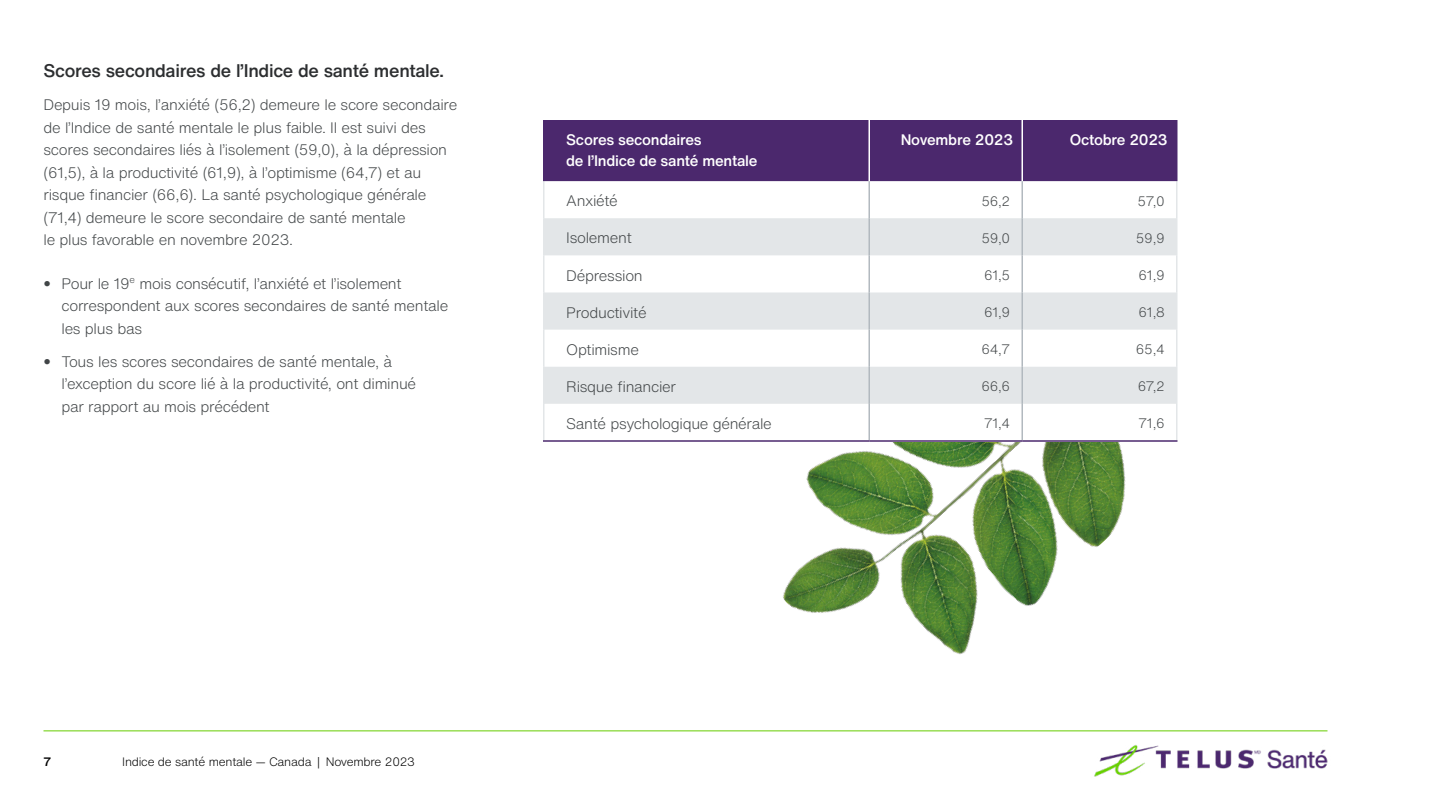
<style>
.page{position:relative;width:1440px;height:810px;background:#fff}
.page>*{position:absolute;margin:0;border:0;box-sizing:border-box;transform-origin:0 0}
.t1{font:500 18px "Helvetica Now Text";letter-spacing:-.02em;color:#2c2e30}
.t2{font:300 15px/22.5px "Helvetica Now Text";letter-spacing:-.02em;color:#414547}
.t3{font:500 15px/21px "Helvetica Now Text";letter-spacing:-.015em;color:#fff}
.t4{font:300 13.5px "Helvetica Now Text";letter-spacing:-.02em;color:#414547}
.t5{font:300 12px "Helvetica Now Text";letter-spacing:-.02em;color:#000}
.t6{font:500 12px "Helvetica Now Text";color:#000}
.s1{font-family:"Helvetica Neue LT Std"}
</style>
<div class="page">
<img style="left:783px;top:442px;width:343px;height:212px">
<img style="left:1094px;top:745px;width:234px;height:32px">
<hr style="left:44px;top:730px;width:1284px;height:1px;background:#6c0">
<div style="left:544px;top:120px;width:632px;height:61px;background:#4b286d"></div>
<svg style="left:544px;top:218px;width:632px;height:186px;fill:#e9eced"></svg>
<div style="left:544px;top:292px;width:632px;height:38px;background:#e3e6e8"></div>
<hr style="left:543px;top:181px;width:1px;height:37px;background:#e3e6e8">
<hr style="left:543px;top:218px;width:1px;height:37px;background:#e3e6e8">
<hr style="left:543px;top:255px;width:1px;height:37px;background:#e3e6e8">
<hr style="left:543px;top:292px;width:1px;height:38px;background:#e3e6e8">
<hr style="left:543px;top:330px;width:1px;height:37px;background:#e3e6e8">
<hr style="left:543px;top:367px;width:1px;height:37px;background:#e3e6e8">
<hr style="left:868px;top:181px;width:2px;height:37px;background:#b2b9bf">
<hr style="left:868px;top:218px;width:2px;height:37px;background:#b2b9bf">
<hr style="left:868px;top:255px;width:2px;height:37px;background:#b2b9bf">
<hr style="left:868px;top:292px;width:2px;height:38px;background:#b2b9bf">
<hr style="left:868px;top:330px;width:2px;height:37px;background:#b2b9bf">
<hr style="left:868px;top:367px;width:2px;height:37px;background:#b2b9bf">
<hr style="left:1022px;top:181px;width:1px;height:37px;background:#b2b9bf">
<hr style="left:1022px;top:218px;width:1px;height:37px;background:#b2b9bf">
<hr style="left:1022px;top:255px;width:1px;height:37px;background:#b2b9bf">
<hr style="left:1022px;top:292px;width:1px;height:38px;background:#b2b9bf">
<hr style="left:1022px;top:330px;width:1px;height:37px;background:#b2b9bf">
<hr style="left:1022px;top:367px;width:1px;height:37px;background:#b2b9bf">
<hr style="left:1176px;top:181px;width:2px;height:37px;background:#e3e6e8">
<hr style="left:1176px;top:218px;width:2px;height:37px;background:#e3e6e8">
<hr style="left:1176px;top:255px;width:2px;height:37px;background:#e3e6e8">
<hr style="left:1176px;top:292px;width:2px;height:38px;background:#e3e6e8">
<hr style="left:1176px;top:330px;width:2px;height:37px;background:#e3e6e8">
<hr style="left:1176px;top:367px;width:2px;height:37px;background:#e3e6e8">
<hr style="left:543px;top:404px;width:1px;height:36px;background:#e3e6e8">
<hr style="left:1176px;top:404px;width:2px;height:36px;background:#e3e6e8">
<hr style="left:868px;top:404px;width:2px;height:36px;background:#b2b9bf">
<hr style="left:1022px;top:404px;width:1px;height:36px;background:#b2b9bf">
<hr style="left:543px;top:440px;width:326px;height:2px;background:#4b286d">
<hr style="left:869px;top:440px;width:153px;height:2px;background:#4b286d">
<hr style="left:1022px;top:440px;width:156px;height:2px;background:#4b286d">
<hr style="left:868px;top:120px;width:2px;height:61px;background:#fff">
<hr style="left:543px;top:120px;width:1px;height:61px;background:#4b286d">
<hr style="left:1176px;top:120px;width:2px;height:61px;background:#4b286d">
<hr style="left:1022px;top:120px;width:1px;height:61px;background:#fff">
<p class="t1" style="left:44px;top:58px;width:402px">Scores secondaires de l’Indice de santé mentale.</p>
<p class="t2" style="left:44px;top:94px;width:415px">Depuis 19 mois, l’anxiété (56,2) demeure le score secondaire de l’Indice de santé mentale le plus faible. Il est suivi des scores secondaires liés à l’isolement (59,0), à la dépression (61,5), à la productivité (61,9), à l’optimisme (64,7) et au risque financier (66,6). La santé psychologique générale (71,4) demeure le score secondaire de santé mentale<br>le plus favorable en novembre 2023.</p>
<p class="t2" style="left:61px;top:272px;width:388px;text-indent:-18px"><span class="s1">•</span> Pour le 19<sup>e</sup> mois consécutif, l’anxiété et l’isolement correspondent aux scores secondaires de santé mentale les plus bas</p>
<p class="t2" style="left:61px;top:350px;width:356px;text-indent:-18px"><span class="s1">•</span> Tous les scores secondaires de santé mentale, à l’exception du score lié à la productivité, ont diminué par rapport au mois précédent</p>
<p class="t3" style="left:566px;top:129px;width:193px">Scores secondaires<br>de l’Indice de santé mentale</p>
<p class="t3" style="left:901px;top:129px;width:114px">Novembre 2023</p>
<p class="t3" style="left:1070px;top:129px;width:99px">Octobre 2023</p>
<p class="t2" style="left:566px;top:190px;width:53px">Anxiété</p>
<p class="t4" style="left:981px;top:192px;width:30px">56,2</p>
<p class="t4" style="left:1138px;top:192px;width:29px">57,0</p>
<p class="t2" style="left:566px;top:227px;width:67px">Isolement</p>
<p class="t4" style="left:981px;top:229px;width:30px">59,0</p>
<p class="t4" style="left:1136px;top:229px;width:30px">59,9</p>
<p class="t2" style="left:566px;top:264px;width:78px">Dépression</p>
<p class="t4" style="left:984px;top:266px;width:28px">61,5</p>
<p class="t4" style="left:1139px;top:266px;width:28px">61,9</p>
<p class="t2" style="left:566px;top:301px;width:82px">Productivité</p>
<p class="t4" style="left:984px;top:303px;width:28px">61,9</p>
<p class="t4" style="left:1139px;top:303px;width:28px">61,8</p>
<p class="t2" style="left:566px;top:338px;width:74px">Optimisme</p>
<p class="t4" style="left:981px;top:340px;width:30px">64,7</p>
<p class="t4" style="left:1136px;top:340px;width:30px">65,4</p>
<p class="t2" style="left:566px;top:375px;width:111px">Risque financier</p>
<p class="t4" style="left:981px;top:377px;width:30px">66,6</p>
<p class="t4" style="left:1138px;top:377px;width:28px">67,2</p>
<p class="t2" style="left:566px;top:412px;width:207px">Santé psychologique générale</p>
<p class="t4" style="left:984px;top:414px;width:28px">71,4</p>
<p class="t4" style="left:1139px;top:414px;width:28px">71,6</p>
<p class="t6" style="left:44px;top:754px;width:9px">7</p>
<p class="t5" style="left:122px;top:754px;width:294px">Indice de santé mentale — Canada | Novembre 2023</p>
</div>
